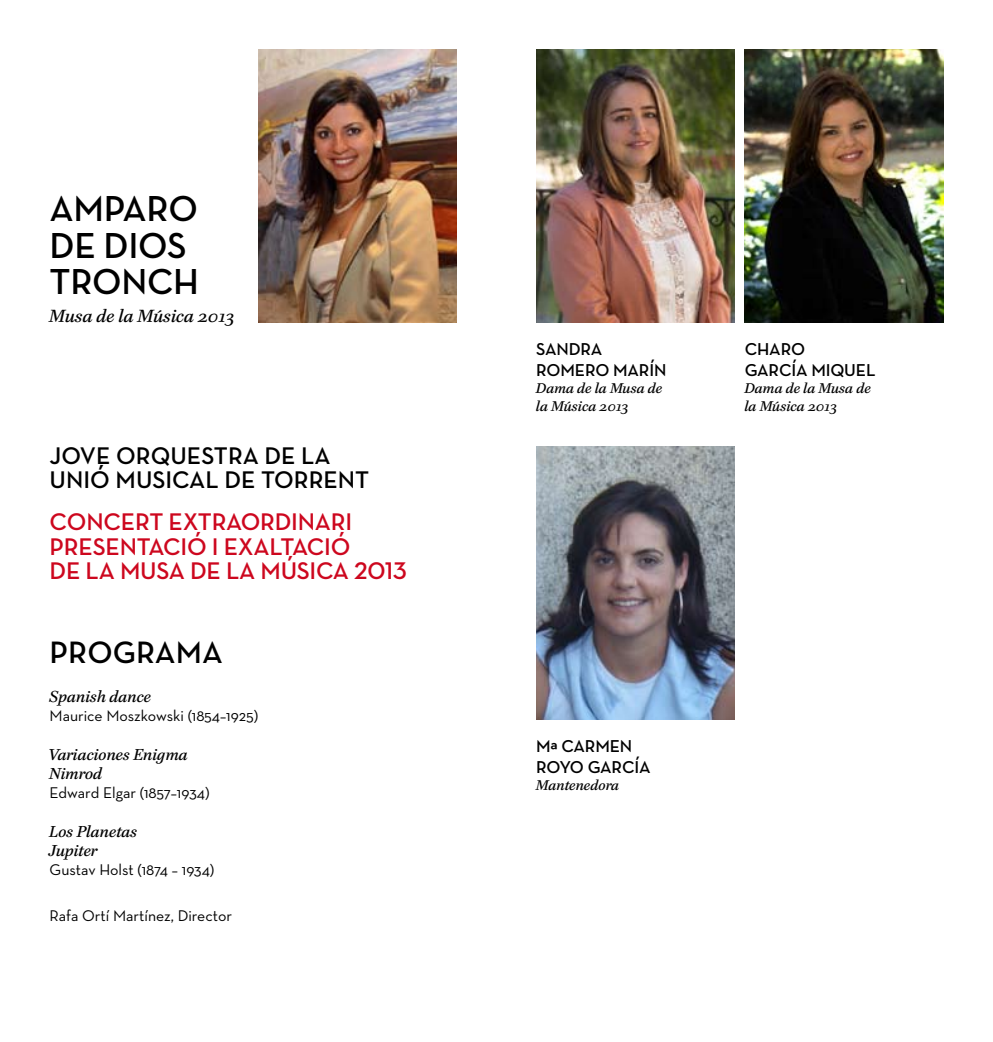
<style>
.page{position:relative;width:993px;height:1042px;background:#fff}
.page>*{position:absolute;margin:0;border:0;box-sizing:border-box;transform-origin:0 0}
.t1{font:600 36.75px/36.8px "Neutra Text";color:#000}
.t2{font:600 31.5px "Neutra Text";color:#000}
.t3{font:600 24.5px/24.5px "Neutra Text";letter-spacing:-.01em;color:#cd071e}
.t4{font:600 24.5px/24.5px "Neutra Text";color:#000}
.t5{font:600 17.5px/21px "Neutra Text";letter-spacing:-.01em;color:#000}
.t6{font:italic 17.5px "Paperback 12";color:#000}
.t7{font:15.75px "Neutra Text";color:#000}
.t8{font:italic 15.75px/19.2px "Paperback 12";color:#000}
.t9{font:italic 14px/17.5px "Paperback 12";color:#000}
.s1{font-family:"Neutra Text Demi Alt";font-weight:400}
</style>
<div class="page">
<img style="left:258px;top:50px;width:198px;height:272px">
<img style="left:536px;top:50px;width:198px;height:272px">
<img style="left:536px;top:446px;width:198px;height:273px">
<img style="left:744px;top:50px;width:199px;height:272px">
<h1 class="t1" style="left:50px;top:189px;width:98px">AMPARO<br>DE DIOS<br>TRONC</h1>
<h1 class="t1" style="left:173px;top:263px;width:27px">H</h1>
<p class="t6" style="left:50px;top:306px;width:187px">Musa de la Música 2013</p>
<h3 class="t4" style="left:50px;top:443px;width:321px">JOVE ORQUESTRA DE LA<br>UNIÓ MUSICAL DE TORRENT</h3>
<h3 class="t3" style="left:50px;top:509px;width:358px">CONCERT EXTRAORDINARI<br>PRESENTACIÓ I EXALTACIÓ<br>DE LA MUSA DE LA MÚSICA <span class="s1">2013</span></h3>
<h2 class="t2" style="left:50px;top:633px;width:174px">PROGRAMA</h2>
<p class="t8" style="left:50px;top:687px;width:103px">Spanish dance</p>
<p class="t7" style="left:50px;top:706px;width:210px">Maurice Moszkowski (1854–1925)</p>
<p class="t8" style="left:50px;top:744px;width:140px">Variaciones Enigma<br>Nimrod</p>
<p class="t7" style="left:50px;top:783px;width:161px">Edward Elgar (1857–1934)</p>
<p class="t8" style="left:50px;top:821px;width:89px">Los Planetas<br>Jupiter</p>
<p class="t7" style="left:50px;top:860px;width:166px">Gustav Holst (1874 – 1934)</p>
<p class="t7" style="left:50px;top:905px;width:184px">Rafa Ortí Martínez, Director</p>
<p class="t5" style="left:536px;top:338px;width:24px">SANDRA<br>ROMERO</p>
<p class="t5" style="left:613px;top:359px;width:52px">MARÍN</p>
<p class="t9" style="left:536px;top:379px;width:128px">Dama de la Musa de la Música 2013</p>
<p class="t5" style="left:744px;top:338px;width:38px">CHARO<br>GARC</p>
<p class="t5" style="left:791px;top:359px;width:45px">ÍA MIQUEL</p>
<p class="t9" style="left:744px;top:379px;width:128px">Dama de la Musa de la Música 2013</p>
<p class="t5" style="left:536px;top:735px;width:97px">Mª CARMEN<br>ROYO GARC</p>
<p class="t5" style="left:634px;top:756px;width:17px">ÍA</p>
<p class="t9" style="left:536px;top:776px;width:85px">Mantenedora</p>
</div>
